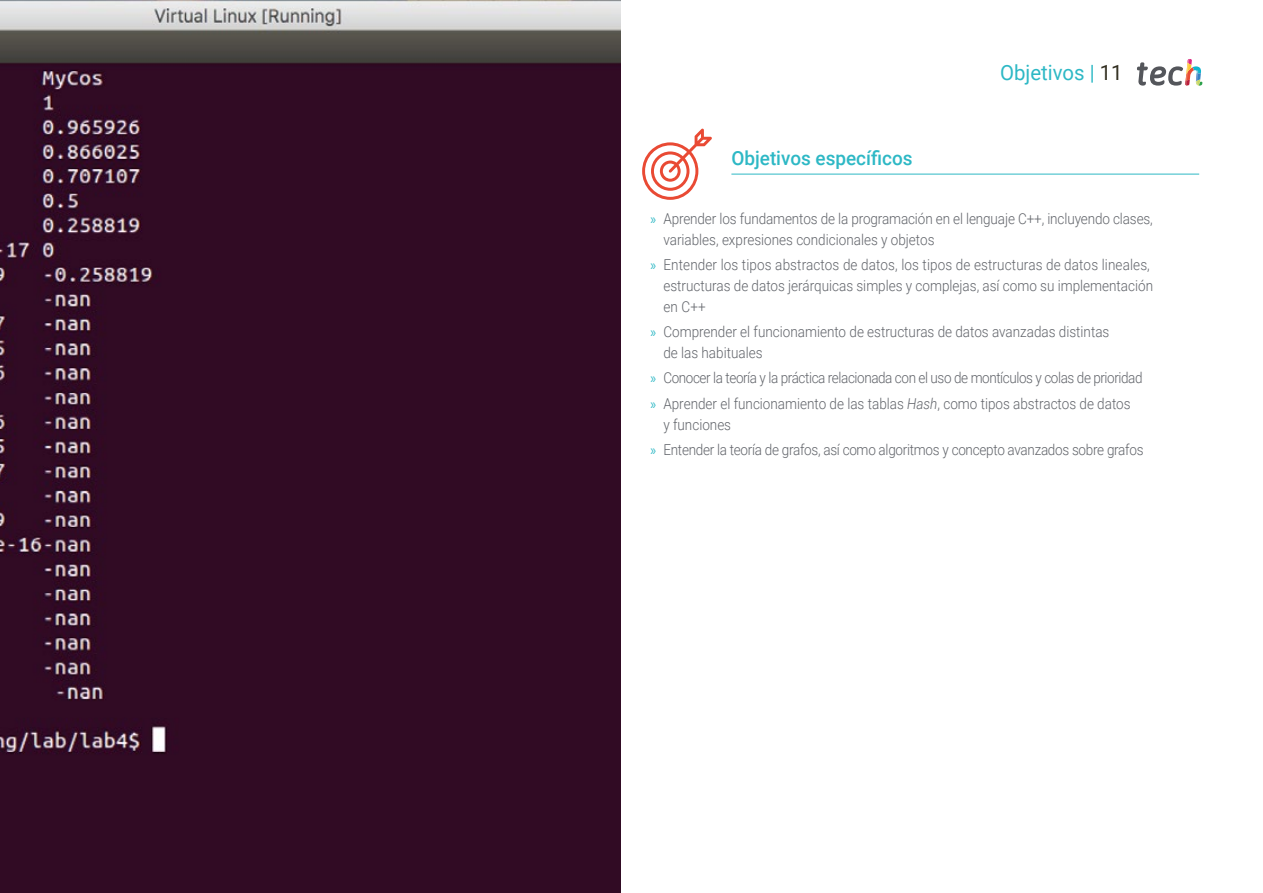
<style>
.page{position:relative;width:1263px;height:893px;background:#fff}
.page>*{position:absolute;margin:0;border:0;box-sizing:border-box;transform-origin:0 0}
.t1{font:21px "Roboto";color:#2db8c5}
.t2{font:500 19.5px "Roboto";color:#2db8c5}
.t3{font:300 15px/21px "Roboto";color:#61646a;scale:.9 1}
.t4{font:300 15px/25.2px "Roboto";letter-spacing:-.03em;color:#61646a;scale:.9 1}
.t5{font:300 15px/25.2px "Roboto";letter-spacing:-.02em;color:#61646a;scale:.9 1}
.s1{color:#312e20}
.s2{font-family:"Myriad Pro";font-weight:400;color:#2db8c5}
.s3{font-style:italic}
</style>
<div class="page">
<hr style="left:731px;top:174px;width:468px;height:1px;background:#2db8c5">
<svg style="left:642px;top:129px;width:70px;height:71px"></svg>
<img style="left:0;top:0;width:621px;height:893px">
<svg style="left:1137px;top:59px;width:65px;height:27px"></svg>
<h2 class="t2" style="left:731px;top:145px;width:183px">Objetivos específicos</h2>
<h1 class="t1" style="left:1000px;top:57px;width:124px">Objetivos | <span class="s1">11</span></h1>
<p class="t3" style="left:663px;top:207px;width:545px;text-indent:-13px"><span class="s2">»</span> Aprender los fundamentos de la programación en el lenguaje C++, incluyendo clases, variables, expresiones condicionales y objetos</p>
<p class="t3" style="left:663px;top:254px;width:546px;text-indent:-13px"><span class="s2">»</span> Entender los tipos abstractos de datos, los tipos de estructuras de datos lineales, estructuras de datos jerárquicas simples y complejas, así como su implementación en C++</p>
<p class="t3" style="left:663px;top:321px;width:497px;text-indent:-13px"><span class="s2">»</span> Comprender el funcionamiento de estructuras de datos avanzadas distintas de las habituales</p>
<p class="t4" style="left:651px;top:365px;width:548px"><span class="s2">»</span> Conocer la teoría y la práctica relacionada con el uso de montículos y colas de prioridad <span class="s2">»</span> Aprender el funcionamiento de las tablas <span class="s3">Hash</span>, como tipos abstractos de datos</p>
<p class="t5" style="left:651px;top:411px;width:549px;text-indent:13px">y funciones<br><span class="s2">»</span> Entender la teoría de grafos, así como algoritmos y concepto avanzados sobre grafos</p>
</div>
